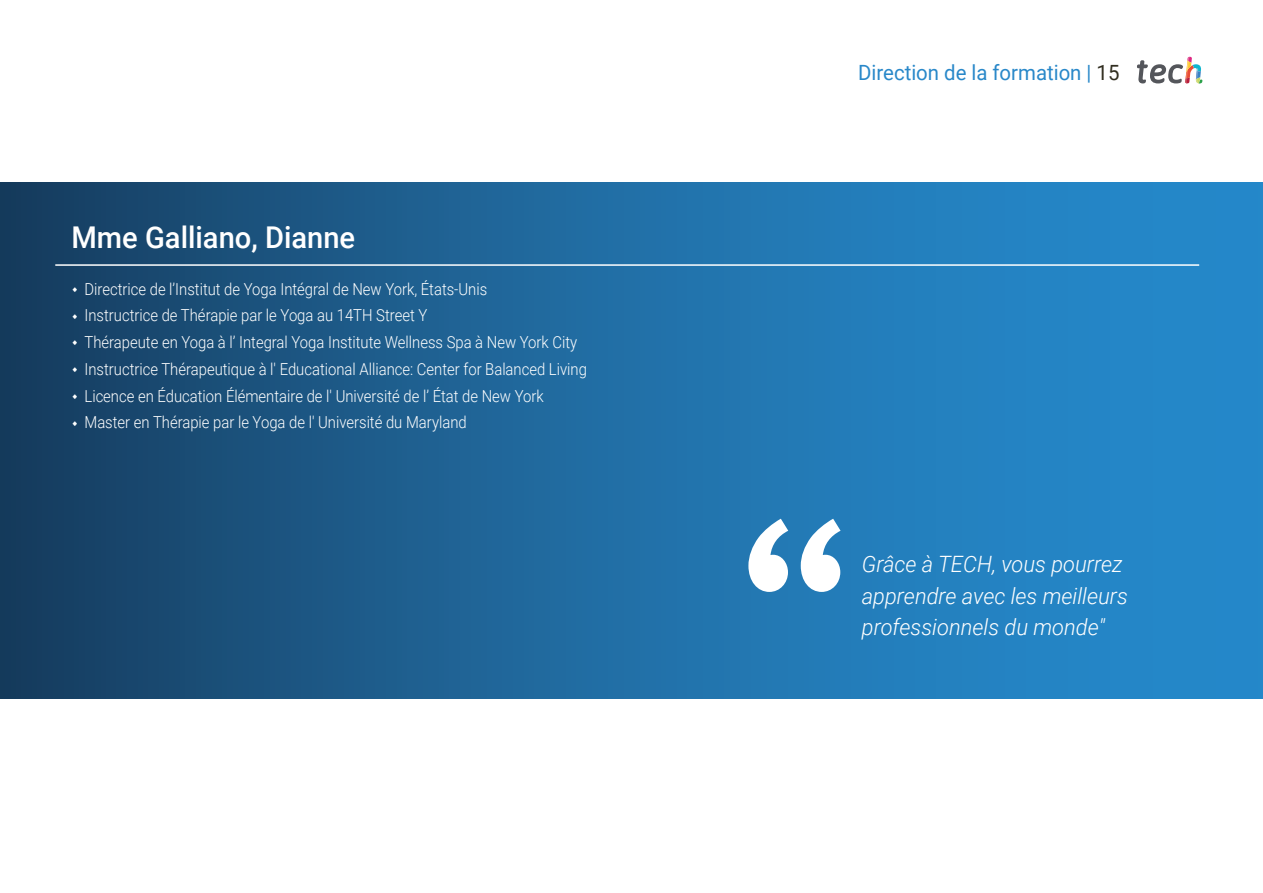
<style>
.page{position:relative;width:1263px;height:893px;background:#fff}
.page>*{position:absolute;margin:0;border:0;box-sizing:border-box;transform-origin:0 0}
.t1{font:500 30px "Roboto";color:#fff}
.t2{font:italic 300 22.5px/31.5px "Roboto";color:#fff}
.t3{font:21px "Roboto";color:#2988c9}
.t4{font:300 16.5px/26.7px "Roboto";color:#fff;scale:.9 1}
.s1{color:#312e20}
</style>
<div class="page">
<svg style="left:1137px;top:57px;width:65px;height:27px"></svg>
<div style="left:0;top:182px;width:1263px;height:516px;background:linear-gradient(to right,#184267,#2793d9)"></div>
<svg style="left:748px;top:519px;width:92px;height:73px"></svg>
<hr style="left:55px;top:264px;width:1144px;height:2px;background:#fff">
<svg style="left:73px;top:287px;width:4px;height:5px"></svg>
<svg style="left:73px;top:314px;width:4px;height:5px"></svg>
<svg style="left:73px;top:340px;width:4px;height:5px"></svg>
<svg style="left:73px;top:367px;width:4px;height:5px"></svg>
<svg style="left:73px;top:394px;width:4px;height:5px"></svg>
<svg style="left:73px;top:421px;width:4px;height:5px"></svg>
<h1 class="t1" style="left:71px;top:216px;width:285px">Mme Galliano, Dianne</h1>
<p class="t4" style="left:85px;top:275px;width:560px">Directrice de l’Institut de Yoga Intégral de New York, États-Unis<br>Instructrice de Thérapie par le Yoga au 14TH Street Y<br>Thérapeute en Yoga à l’ Integral Yoga Institute Wellness Spa à New York City Instructrice Thérapeutique à l' Educational Alliance: Center for Balanced Living Licence en Éducation Élémentaire de l' Université de l’ État de New York Master en Thérapie par le Yoga de l' Université du Maryland</p>
<p class="t3" style="left:858px;top:57px;width:263px">Direction de la formation | <span class="s1">15</span></p>
<h2 class="t2" style="left:862px;top:548px;width:268px">Grâce à TECH, vous pourrez apprendre avec les meilleurs professionnels du monde"</h2>
</div>
